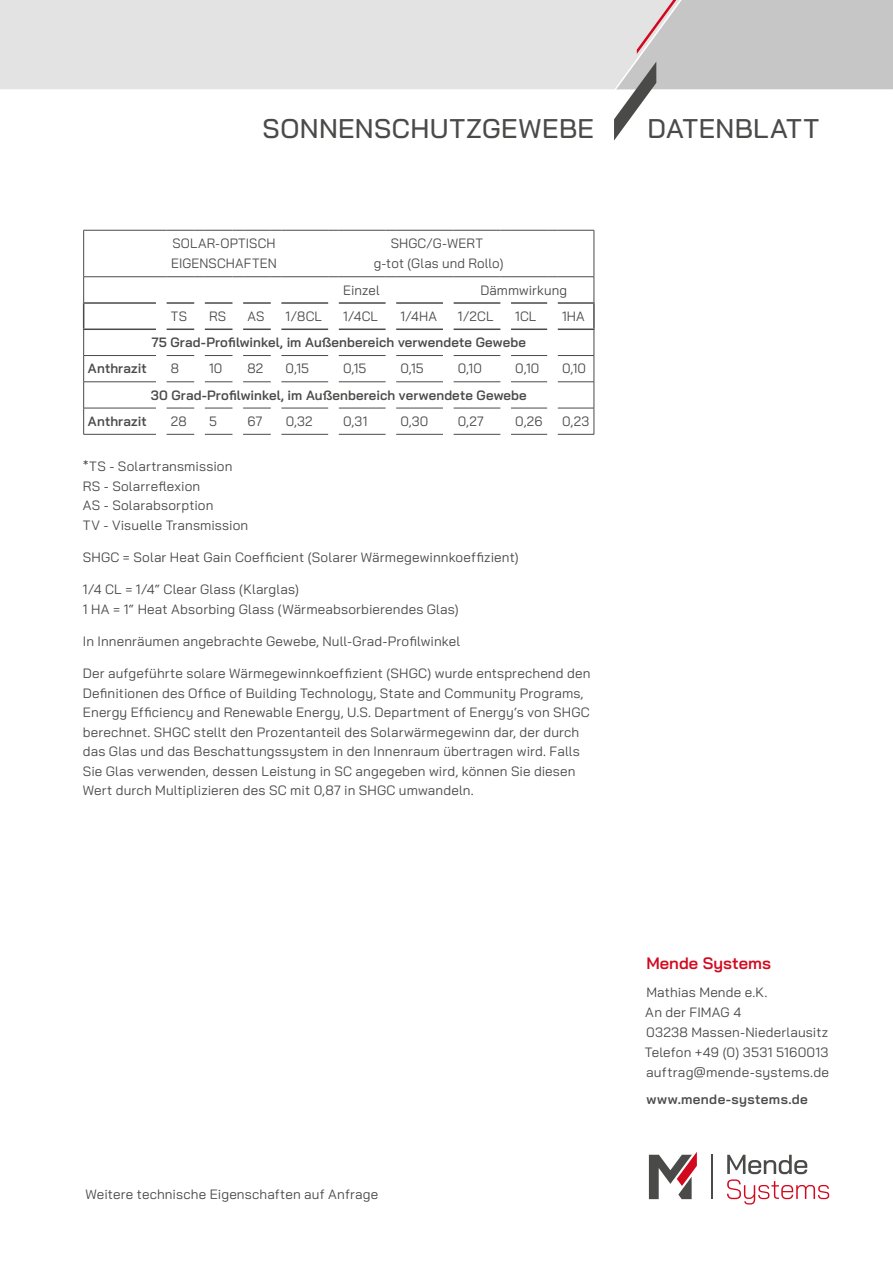
<style>
.page{position:relative;width:893px;height:1263px;background:#fff}
.page>*{position:absolute;margin:0;border:0;box-sizing:border-box;transform-origin:0 0}
.t1{font:500 27px "Bai Jamjuree";letter-spacing:.015em;color:#4a4a49}
.t2{font:600 16.5px "Bai Jamjuree";color:#d2091e}
.t3{font:13.5px/19.5px "Bai Jamjuree";letter-spacing:.01em;color:#4a4a49}
.t4{font:600 13.5px "Bai Jamjuree";letter-spacing:.01em;color:#4a4a49}
</style>
<div class="page">
<svg style="left:649px;top:1152px;width:48px;height:47px"></svg>
<hr style="left:711px;top:1155px;width:2px;height:44px;background:#4a4a49">
<svg style="left:727px;top:1155px;width:102px;height:49px"></svg>
<div style="left:0;top:0;width:611px;height:89px;background:#e3e3e3"></div>
<svg style="left:611px;top:0;width:282px;height:141px"></svg>
<hr style="left:83px;top:230px;width:73px;height:1px;background:#4a4a49">
<hr style="left:83px;top:230px;width:1px;height:47px;background:#4a4a49">
<svg style="left:156px;top:230px;width:125px;height:1px"></svg>
<hr style="left:281px;top:230px;width:47px;height:1px;background:#4a4a49">
<hr style="left:339px;top:230px;width:47px;height:1px;background:#4a4a49">
<hr style="left:396px;top:230px;width:47px;height:1px;background:#4a4a49">
<hr style="left:454px;top:230px;width:46px;height:1px;background:#4a4a49">
<hr style="left:511px;top:230px;width:36px;height:1px;background:#4a4a49">
<hr style="left:558px;top:230px;width:36px;height:1px;background:#4a4a49">
<hr style="left:594px;top:230px;width:1px;height:47px;background:#4a4a49">
<hr style="left:83px;top:276px;width:73px;height:1px;background:#4a4a49">
<svg style="left:156px;top:276px;width:125px;height:1px"></svg>
<hr style="left:281px;top:276px;width:47px;height:1px;background:#4a4a49">
<hr style="left:339px;top:276px;width:47px;height:1px;background:#4a4a49">
<hr style="left:396px;top:276px;width:47px;height:1px;background:#4a4a49">
<hr style="left:454px;top:276px;width:46px;height:1px;background:#4a4a49">
<hr style="left:511px;top:276px;width:36px;height:1px;background:#4a4a49">
<hr style="left:558px;top:276px;width:36px;height:1px;background:#4a4a49">
<svg style="left:594px;top:277px;width:1px;height:25px"></svg>
<hr style="left:83px;top:355px;width:73px;height:1px;background:#4a4a49">
<svg style="left:167px;top:355px;width:27px;height:1px"></svg>
<svg style="left:205px;top:355px;width:27px;height:1px"></svg>
<svg style="left:243px;top:355px;width:28px;height:1px"></svg>
<hr style="left:281px;top:355px;width:47px;height:1px;background:#4a4a49">
<hr style="left:339px;top:355px;width:47px;height:1px;background:#4a4a49">
<hr style="left:396px;top:355px;width:47px;height:1px;background:#4a4a49">
<hr style="left:454px;top:355px;width:46px;height:1px;background:#4a4a49">
<hr style="left:511px;top:355px;width:36px;height:1px;background:#4a4a49">
<hr style="left:558px;top:355px;width:36px;height:1px;background:#4a4a49">
<hr style="left:83px;top:381px;width:73px;height:1px;background:#4a4a49">
<svg style="left:167px;top:381px;width:27px;height:1px"></svg>
<svg style="left:205px;top:381px;width:27px;height:1px"></svg>
<svg style="left:243px;top:381px;width:28px;height:1px"></svg>
<hr style="left:281px;top:381px;width:47px;height:1px;background:#4a4a49">
<hr style="left:339px;top:381px;width:47px;height:1px;background:#4a4a49">
<hr style="left:396px;top:381px;width:47px;height:1px;background:#4a4a49">
<hr style="left:454px;top:381px;width:46px;height:1px;background:#4a4a49">
<hr style="left:511px;top:381px;width:36px;height:1px;background:#4a4a49">
<hr style="left:558px;top:381px;width:36px;height:1px;background:#4a4a49">
<hr style="left:83px;top:408px;width:73px;height:1px;background:#4a4a49">
<svg style="left:167px;top:408px;width:27px;height:1px"></svg>
<svg style="left:205px;top:408px;width:27px;height:1px"></svg>
<svg style="left:243px;top:408px;width:28px;height:1px"></svg>
<hr style="left:281px;top:408px;width:47px;height:1px;background:#4a4a49">
<hr style="left:339px;top:408px;width:47px;height:1px;background:#4a4a49">
<hr style="left:396px;top:408px;width:47px;height:1px;background:#4a4a49">
<hr style="left:454px;top:408px;width:46px;height:1px;background:#4a4a49">
<hr style="left:511px;top:408px;width:36px;height:1px;background:#4a4a49">
<hr style="left:558px;top:408px;width:36px;height:1px;background:#4a4a49">
<svg style="left:594px;top:330px;width:1px;height:104px"></svg>
<hr style="left:83px;top:434px;width:73px;height:1px;background:#4a4a49">
<svg style="left:167px;top:434px;width:27px;height:1px"></svg>
<svg style="left:205px;top:434px;width:27px;height:1px"></svg>
<svg style="left:243px;top:434px;width:28px;height:1px"></svg>
<hr style="left:281px;top:434px;width:47px;height:1px;background:#4a4a49">
<hr style="left:339px;top:434px;width:47px;height:1px;background:#4a4a49">
<hr style="left:396px;top:434px;width:47px;height:1px;background:#4a4a49">
<hr style="left:454px;top:434px;width:46px;height:1px;background:#4a4a49">
<hr style="left:511px;top:434px;width:36px;height:1px;background:#4a4a49">
<hr style="left:558px;top:434px;width:36px;height:1px;background:#4a4a49">
<hr style="left:83px;top:302px;width:73px;height:2px;background:#4a4a49">
<svg style="left:83px;top:277px;width:1px;height:157px"></svg>
<hr style="left:167px;top:302px;width:27px;height:2px;background:#4a4a49">
<hr style="left:205px;top:302px;width:27px;height:2px;background:#4a4a49">
<hr style="left:243px;top:302px;width:28px;height:2px;background:#4a4a49">
<hr style="left:281px;top:302px;width:47px;height:2px;background:#4a4a49">
<hr style="left:339px;top:302px;width:47px;height:2px;background:#4a4a49">
<hr style="left:396px;top:302px;width:47px;height:2px;background:#4a4a49">
<hr style="left:454px;top:302px;width:46px;height:2px;background:#4a4a49">
<hr style="left:511px;top:302px;width:36px;height:2px;background:#4a4a49">
<hr style="left:558px;top:302px;width:37px;height:2px;background:#4a4a49">
<hr style="left:593px;top:304px;width:2px;height:24px;background:#4a4a49">
<hr style="left:83px;top:328px;width:73px;height:2px;background:#4a4a49">
<hr style="left:167px;top:328px;width:27px;height:2px;background:#4a4a49">
<hr style="left:205px;top:328px;width:27px;height:2px;background:#4a4a49">
<hr style="left:243px;top:328px;width:28px;height:2px;background:#4a4a49">
<hr style="left:281px;top:328px;width:47px;height:2px;background:#4a4a49">
<hr style="left:339px;top:328px;width:47px;height:2px;background:#4a4a49">
<hr style="left:396px;top:328px;width:47px;height:2px;background:#4a4a49">
<hr style="left:454px;top:328px;width:46px;height:2px;background:#4a4a49">
<hr style="left:511px;top:328px;width:36px;height:2px;background:#4a4a49">
<hr style="left:558px;top:328px;width:37px;height:2px;background:#4a4a49">
<h1 class="t1" style="left:263px;top:113px;width:333px">SONNENSCHUTZGEWEBE</h1>
<h1 class="t1" style="left:648px;top:113px;width:173px">DATENBLATT</h1>
<p class="t3" style="left:171px;top:233px;width:107px;line-height:20.2px">SOLAR-OPTISCH<br>EIGENSCHAFTEN</p>
<p class="t3" style="left:374px;top:233px;width:131px;line-height:20.2px;text-align:center">SHGC/G-WERT<br>g-tot (Glas und Rollo)</p>
<p class="t3" style="left:343px;top:280px;width:38px">Einzel</p>
<p class="t3" style="left:480px;top:280px;width:88px">Dämmwirkung</p>
<p class="t3" style="left:171px;top:306px;width:18px">TS</p>
<p class="t3" style="left:209px;top:306px;width:19px">RS</p>
<p class="t3" style="left:247px;top:306px;width:18px">AS</p>
<p class="t3" style="left:286px;top:306px;width:38px">1/8CL</p>
<p class="t3" style="left:343px;top:306px;width:36px">1/4CL</p>
<p class="t3" style="left:400px;top:306px;width:38px">1/4HA</p>
<p class="t3" style="left:458px;top:306px;width:37px">1/2CL</p>
<p class="t3" style="left:515px;top:306px;width:23px">1CL</p>
<p class="t3" style="left:562px;top:306px;width:24px">1HA</p>
<p class="t4" style="left:152px;top:334px;width:376px">75 Grad-Profilwinkel, im Außenbereich verwendete Gewebe</p>
<p class="t4" style="left:88px;top:361px;width:60px">Anthrazit</p>
<p class="t3" style="left:171px;top:359px;width:10px">8</p>
<p class="t3" style="left:209px;top:359px;width:15px">10</p>
<p class="t3" style="left:247px;top:359px;width:17px">82</p>
<p class="t3" style="left:286px;top:359px;width:25px">0,15</p>
<p class="t3" style="left:343px;top:359px;width:25px">0,15</p>
<p class="t3" style="left:400px;top:359px;width:25px">0,15</p>
<p class="t3" style="left:458px;top:359px;width:26px">0,10</p>
<p class="t3" style="left:515px;top:359px;width:26px">0,10</p>
<p class="t3" style="left:562px;top:359px;width:26px">0,10</p>
<p class="t4" style="left:151px;top:387px;width:377px">30 Grad-Profilwinkel, im Außenbereich verwendete Gewebe</p>
<p class="t4" style="left:88px;top:413px;width:60px">Anthrazit</p>
<p class="t3" style="left:171px;top:411px;width:17px">28</p>
<p class="t3" style="left:209px;top:411px;width:9px">5</p>
<p class="t3" style="left:247px;top:411px;width:16px">67</p>
<p class="t3" style="left:286px;top:411px;width:28px">0,32</p>
<p class="t3" style="left:343px;top:411px;width:26px">0,31</p>
<p class="t3" style="left:400px;top:411px;width:30px">0,30</p>
<p class="t3" style="left:458px;top:411px;width:27px">0,27</p>
<p class="t3" style="left:515px;top:411px;width:29px">0,26</p>
<p class="t3" style="left:562px;top:411px;width:29px">0,23</p>
<p class="t3" style="left:83px;top:456px;width:167px">*TS - Solartransmission<br>RS - Solarreflexion<br>AS - Solarabsorption<br>TV - Visuelle Transmission</p>
<p class="t3" style="left:83px;top:547px;width:437px">SHGC = Solar Heat Gain Coefficient (Solarer Wärmegewinnkoeffizient)</p>
<p class="t3" style="left:83px;top:579px;width:377px">1/4 CL = 1/4“ Clear Glass (Klarglas)<br>1 HA = 1“ Heat Absorbing Glass (Wärmeabsorbierendes Glas)</p>
<p class="t3" style="left:83px;top:631px;width:379px">In Innenräumen angebrachte Gewebe, Null-Grad-Profilwinkel</p>
<p class="t3" style="left:83px;top:663px;width:509px">Der aufgeführte solare Wärmegewinnkoeffizient (SHGC) wurde entsprechend den Definitionen des Office of Building Technology, State and Community Programs, Energy Efficiency and Renewable Energy, U.S. Department of Energy‘s von SHGC berechnet. SHGC stellt den Prozentanteil des Solarwärmegewinn dar, der durch das Glas und das Beschattungssystem in den Innenraum übertragen wird. Falls Sie Glas verwenden, dessen Leistung in SC angegeben wird, können Sie diesen Wert durch Multiplizieren des SC mit 0,87 in SHGC umwandeln.</p>
<p class="t3" style="left:86px;top:1185px;width:294px">Weitere technische Eigenschaften auf Anfrage</p>
<p class="t2" style="left:646px;top:954px;width:126px">Mende Systems</p>
<p class="t3" style="left:645px;top:982px;width:186px">Mathias Mende e.K.<br>An der FIMAG 4<br>03238 Massen-Niederlausitz<br>Telefon +49 (0) 3531 5160013 auftrag@mende-systems.de</p>
<p class="t4" style="left:646px;top:1091px;width:163px">www.mende-systems.de</p>
</div>
